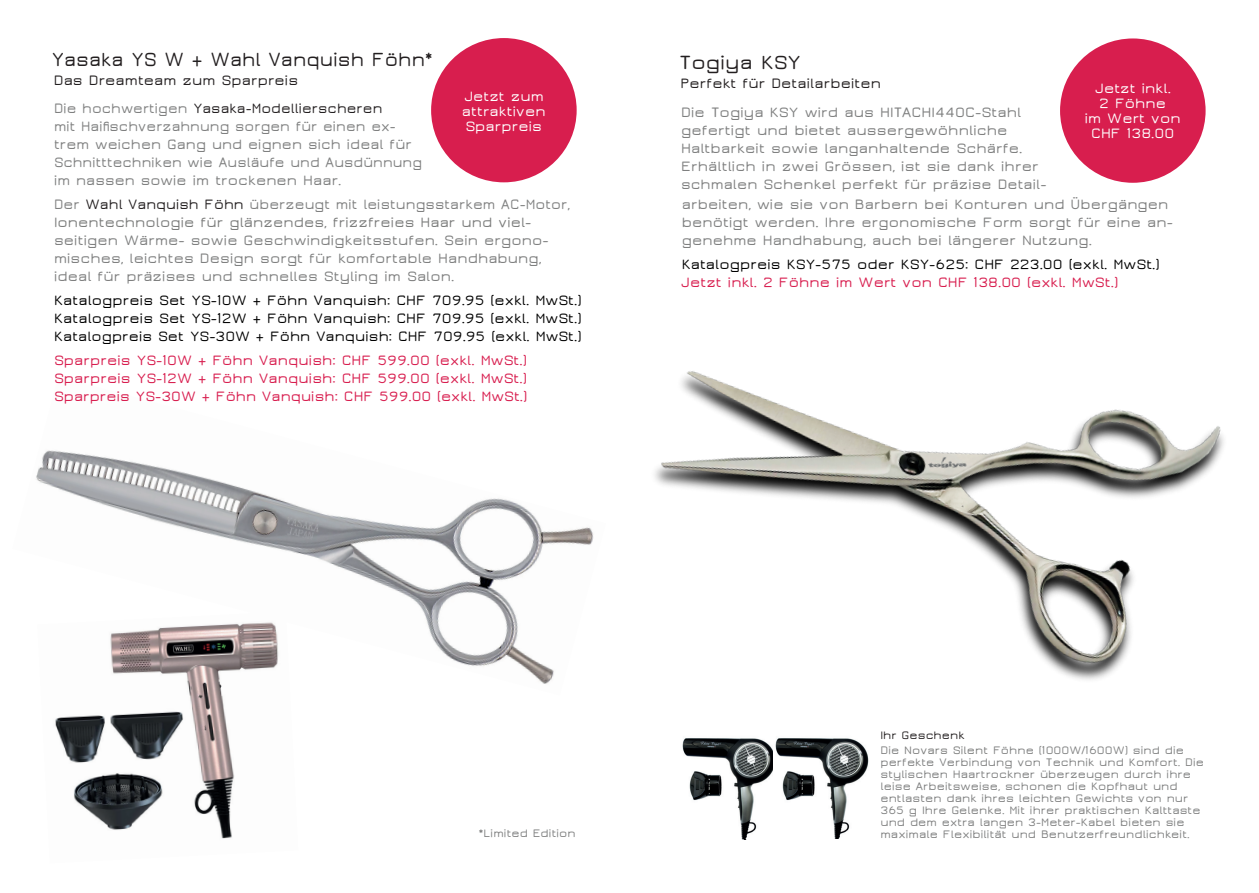
<style>
.page{position:relative;width:1259px;height:893px;background:#fff}
.page>*{position:absolute;margin:0;border:0;box-sizing:border-box;transform-origin:0 0}
.t1{font:600 21px "Jura";color:#231f20;scale:.93 1}
.t2{font:600 21px "Jura";color:#231f20}
.t3{font:600 15px/18px "Jura";color:#7f8080}
.t4{font:600 15px/18px "Jura";color:#000;text-align:justify}
.t5{font:600 15px/18px "Jura";color:#d81e4f;text-align:justify}
.t6{font:600 15px/18px "Jura";color:#7f8080;scale:.95 1}
.t7{font:600 15px/18px "Jura";color:#7c7d7c}
.t8{font:600 15px/15px "Jura";color:#fff;text-align:center}
.t9{font:600 15px "Jura";color:#231f20}
.t10{font:600 12px/12px "Jura";color:#7f8080}
.s1{color:#231f20}
.s2{color:#7f8080}
.s3{color:#7c7d7c}
</style>
<div class="page">
<div style="left:1060px;top:38px;width:145px;height:145px;background:#d81e4e;border-radius:50%"></div>
<img style="left:682px;top:738px;width:91px;height:101px">
<img style="left:654px;top:371px;width:570px;height:309px">
<div style="left:431px;top:38px;width:145px;height:144px;background:#d81e4e;border-radius:50%"></div>
<img style="left:36px;top:450px;width:558px;height:234px">
<img style="left:37px;top:611px;width:261px;height:228px">
<img style="left:775px;top:738px;width:94px;height:101px">
<h1 class="t1" style="left:52px;top:49px;width:411px">Yasaka YS W + Wahl Vanquish Föhn*</h1>
<p class="t9" style="left:54px;top:72px;width:246px">Das Dreamteam zum Sparpreis</p>
<p class="t8" style="left:462px;top:89px;width:85px;text-align:left">Jetzt zum attraktiven<br>Sparpreis</p>
<p class="t6" style="left:54px;top:100px;width:389px">Die hochwertigen <span class="s1">Yasaka-Modellierscheren<br></span>mit Haifischverzahnung sorgen für einen ex&shy;trem weichen Gang und eignen sich ideal für Schnitttechniken wie Ausläufe und Ausdünnung im nassen sowie im trockenen Haar.</p>
<p class="t7" style="left:54px;top:195px;width:517px"><span class="s2">Der</span> <span class="s1">Wahl Vanquish Föhn</span> <span class="s2">überzeugt mit leistungsstarkem AC-Motor,<br></span>Ionentechnologie für glänzendes, frizzfreies Haar und viel-</p>
<p class="t3" style="left:54px;top:231px;width:496px">seitigen Wärme- sowie Geschwindigkeitsstufen. Sein ergono&shy;misches, leichtes Design sorgt für komfortable Handhabung, ideal für präzises und schnelles Styling im Salon.</p>
<p class="t4" style="left:54px;top:292px;width:529px">Katalogpreis Set YS-10W + Föhn Vanquish: CHF 709.95 (exkl. MwSt.)<br>Katalogpreis Set YS-12W + Föhn Vanquish: CHF 709.95 (exkl. MwSt.)<br>Katalogpreis Set YS-30W + Föhn Vanquish: CHF 709.95 (exkl. MwSt.)</p>
<p class="t5" style="left:54px;top:351px;width:474px">Sparpreis YS-10W + Föhn Vanquish: CHF 599.00 (exkl. MwSt.)<br>Sparpreis YS-12W + Föhn Vanquish: CHF 599.00 (exkl. MwSt.)<br>Sparpreis YS-30W + Föhn Vanquish: CHF 599.00 (exkl. MwSt.)</p>
<h1 class="t2" style="left:679px;top:51px;width:123px">Togiya KSY</h1>
<p class="t9" style="left:680px;top:76px;width:202px">Perfekt für Detailarbeiten</p>
<p class="t3" style="left:681px;top:103px;width:367px">Die Togiya KSY wird aus HITACHI440C-Stahl gefertigt und bietet aussergewöhnliche Haltbarkeit sowie langanhaltende Schärfe.<br>Erhältlich in zwei Grössen, ist sie dank ihrer schmalen Schenkel perfekt für präzise Detail-</p>
<p class="t8" style="left:1084px;top:81px;width:97px">Jetzt inkl.<br>2 Föhne<br>im Wert von<br>CHF 138.00</p>
<p class="t3" style="left:682px;top:195px;width:492px">arbeiten, wie sie von Barbern bei Konturen und Übergängen benötigt werden. Ihre ergonomische Form sorgt für eine an&shy;genehme Handhabung, auch bei längerer Nutzung.</p>
<p class="t4" style="left:681px;top:256px;width:479px">Katalogpreis KSY-575 oder KSY-625: CHF 223.00 (exkl. MwSt.)</p>
<p class="t5" style="left:680px;top:273px;width:439px">Jetzt inkl. 2 Föhne im Wert von CHF 138.00 (exkl. MwSt.)</p>
<p class="t10" style="left:479px;top:828px;width:98px">*Limited Edition</p>
<p class="t10" style="left:880px;top:727px;width:305px;line-height:15px"><span class="s1">Ihr Geschenk<br></span>Die <span class="s3">Novars Silent</span> Föhne (1000W/1600W) sind die</p>
<p class="t10" style="left:880px;top:756px;width:325px">perfekte Verbindung von Technik und Komfort. Die stylischen Haartrockner überzeugen durch ihre leise Arbeitsweise, schonen die Kopfhaut und entlasten dank ihres leichten Gewichts von nur 365 g Ihre Gelenke. Mit ihrer praktischen Kalttaste und dem extra langen 3-Meter-Kabel bieten sie maximale Flexibilität und Benutzerfreundlichkeit.</p>
</div>
